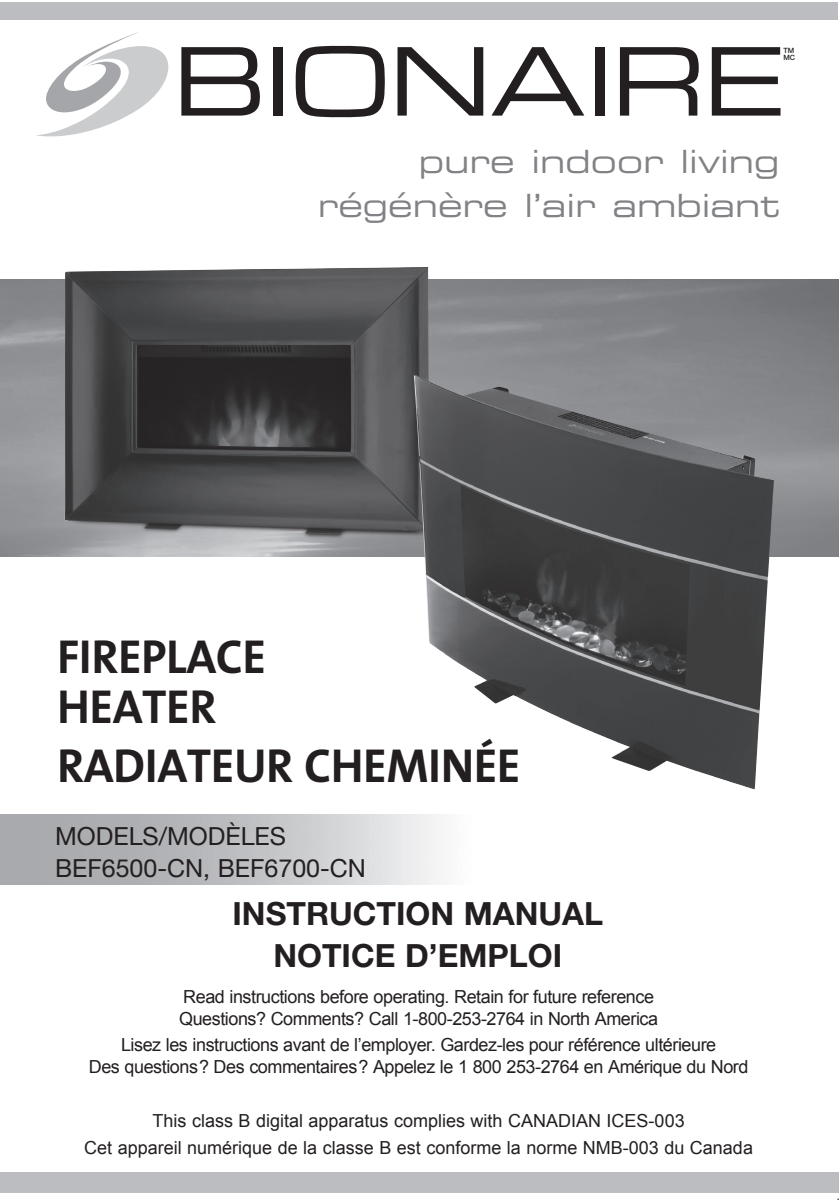
<style>
.page{position:relative;width:840px;height:1200px;background:#fff}
.page>*{position:absolute;margin:0;border:0;box-sizing:border-box;transform-origin:0 0}
.t1{font:700 48px/50px "The Sans";letter-spacing:-.01em;color:#231f20}
.t2{font:32px/44px "Eurostile Extended Two";color:#808285;text-align:right}
.t3{font:700 32px/41.6px "Helvetica Neue";color:#231f20;text-align:center}
.t4{font:25px/32px "Helvetica Neue";color:#231f20}
.t5{font:18px/22px "Arial";letter-spacing:-.025em;color:#231f20}
.t6{font:18px/26.6px "Arial";color:#231f20;text-align:center}
.t7{font:500 7.2px/7.2px "Helvetica Neue";color:#231f20}
</style>
<div class="page">
<svg style="left:36px;top:32px;width:133px;height:104px"></svg>
<div style="left:273px;top:47px;width:9px;height:69px;background:#231f20"></div>
<svg style="left:398px;top:47px;width:85px;height:69px"></svg>
<svg style="left:491px;top:47px;width:93px;height:69px"></svg>
<div style="left:595px;top:47px;width:9px;height:69px;background:#231f20"></div>
<svg style="left:712px;top:47px;width:69px;height:69px"></svg>
<svg style="left:181px;top:47px;width:79px;height:69px"></svg>
<svg style="left:620px;top:47px;width:79px;height:69px"></svg>
<svg style="left:296px;top:46px;width:89px;height:71px"></svg>
<div style="left:0;top:1172px;width:838px;height:21px;background:#bcbdc0"></div>
<div style="left:0;top:2px;width:838px;height:18px;background:#bcbdc0"></div>
<img style="left:36px;top:267px;width:428px;height:289px">
<img style="left:414px;top:375px;width:360px;height:415px">
<p class="t7" style="left:783px;top:46px;width:13px">TM<br>MC</p>
<p class="t2" style="left:318px;top:139px;width:463px">pure indoor living régénère l’air ambiant</p>
<p class="t1" style="left:57px;top:630px;width:211px">FIREPLACE<br>HEATER</p>
<p class="t1" style="left:57px;top:739px;width:465px">RADIATEUR CHEMINÉE</p>
<p class="t4" style="left:55px;top:819px;width:312px">MODELS/MODÈLES<br>BEF6500-CN, BEF6700-CN</p>
<p class="t3" style="left:233px;top:892px;width:372px">INSTRUCTION MANUAL<br>NOTICE D’EMPLOI</p>
<p class="t5" style="left:179px;top:985px;width:480px">Read instructions before operating. Retain for future reference<br>Questions? Comments? Call 1-800-253-2764 in North America</p>
<p class="t5" style="left:89px;top:1034px;width:661px;text-align:center">Lisez les instructions avant de l’employer. Gardez-les pour référence ultérieure<br>Des questions? Des commentaires? Appelez le 1 800 253-2764 en Amérique du Nord</p>
<p class="t6" style="left:84px;top:1108px;width:670px">This class B digital apparatus complies with CANADIAN ICES-003<br>Cet appareil numérique de la classe B est conforme la norme NMB-003 du Canada</p>
</div>
